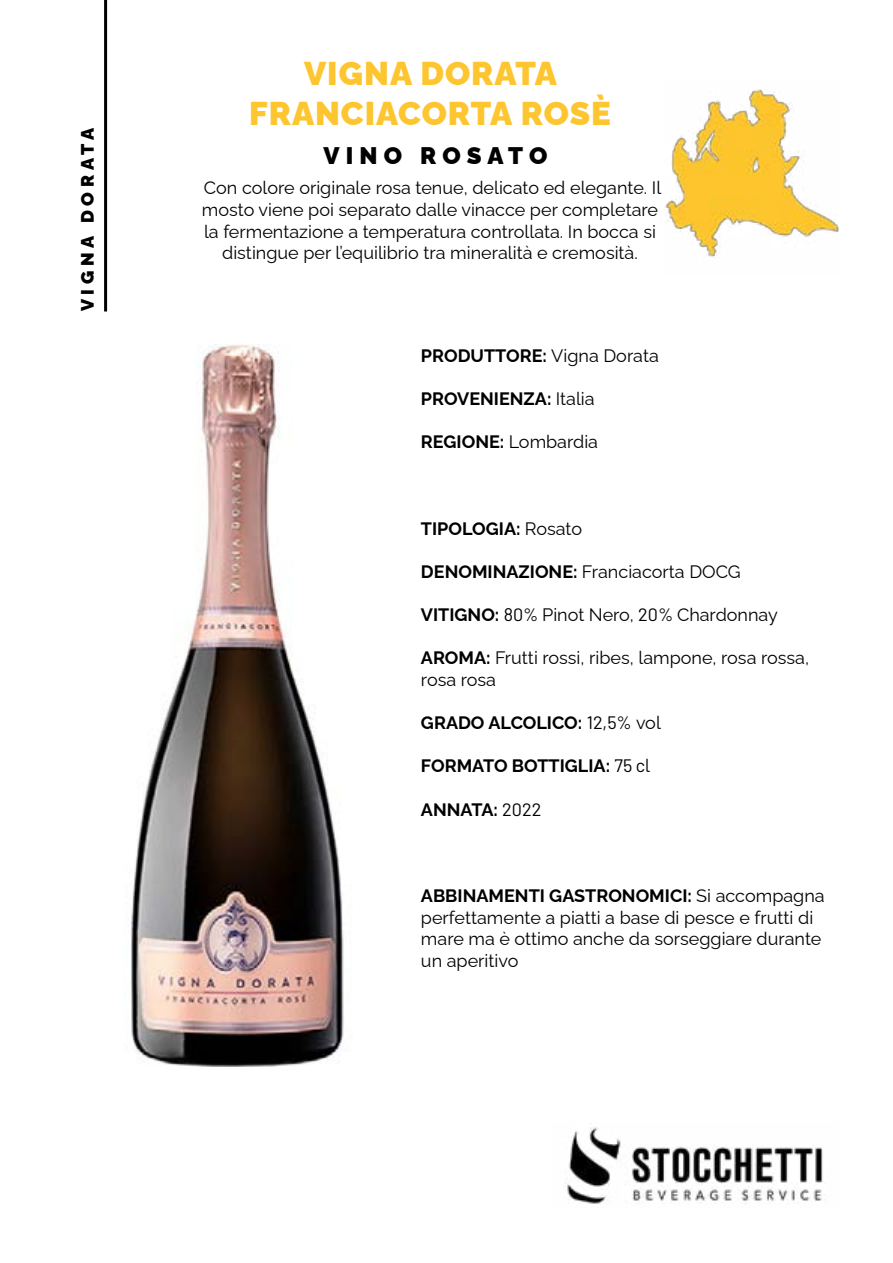
<style>
.page{position:relative;width:893px;height:1263px;background:#fff}
.page>*{position:absolute;margin:0;border:0;box-sizing:border-box;transform-origin:0 0}
.t1{font:900 33px/39.6px "Raleway";letter-spacing:.03em;color:#fdc52f;text-align:center}
.t2{font:900 24px "Raleway";letter-spacing:.255em;color:#000}
.t3{font:18px/21.6px "Raleway";color:#000}
.t4{font:700 18px "Raleway";color:#000}
.t5{font:900 18px "Raleway";letter-spacing:.26em;color:#000}
.s1{font-weight:400}
.s2{font-weight:700}
.s3{font-family:"Barlow"}
.s4{font-family:"Barlow";font-weight:400}
</style>
<div class="page">
<img style="left:565px;top:1123px;width:258px;height:82px">
<img style="left:131px;top:345px;width:213px;height:722px">
<hr style="left:104px;top:0;width:3px;height:311px;background:#000">
<img style="left:665px;top:89px;width:174px;height:168px">
<p class="t5" style="left:73px;top:311px;width:185px;rotate:-90deg">VIGNA DORATA</p>
<h1 class="t1" style="left:249px;top:50px;width:363px">VIGNA DORATA<br>FRANCIACORTA ROSÈ</h1>
<h2 class="t2" style="left:323px;top:137px;width:226px">VINO ROSATO</h2>
<p class="t3" style="left:202px;top:175px;width:461px;text-align:center">Con colore originale rosa tenue, delicato ed elegante. Il mosto viene poi separato dalle vinacce per completare la fermentazione a temperatura controllata. In bocca si distingue per l’equilibrio tra mineralità e cremosità.</p>
<p class="t4" style="left:421px;top:341px;width:239px">PRODUTTORE: <span class="s1">Vigna Dorata</span></p>
<p class="t4" style="left:421px;top:384px;width:175px">PROVENIENZA: <span class="s1">Italia</span></p>
<p class="t3" style="left:421px;top:429px;width:179px"><span class="s2">REGIONE:</span> Lombardia</p>
<p class="t4" style="left:421px;top:514px;width:163px">TIPOLOGIA: <span class="s1">Rosato</span></p>
<p class="t3" style="left:421px;top:559px;width:321px"><span class="s2">DENOMINAZIONE:</span> Franciacorta DOCG</p>
<p class="t3" style="left:421px;top:602px;width:358px"><span class="s2">VITIGNO:</span> <span class="s3">80%</span> Pinot Nero, <span class="s3">20%</span> Chardonnay</p>
<p class="t3" style="left:421px;top:645px;width:390px"><span class="s2">AROMA:</span> Frutti rossi, ribes, lampone, rosa rossa, rosa rosa</p>
<p class="t4" style="left:421px;top:708px;width:241px">GRADO ALCOLICO: <span class="s4">12,5%</span> <span class="s1">vol</span></p>
<p class="t4" style="left:421px;top:752px;width:231px">FORMATO BOTTIGLIA: <span class="s4">75 c</span><span class="s1">l</span></p>
<p class="t4" style="left:421px;top:795px;width:122px">ANNATA: <span class="s4">2022</span></p>
<p class="t3" style="left:421px;top:883px;width:405px"><span class="s2">ABBINAMENTI GASTRONOMICI:</span> Si accompagna perfettamente a piatti a base di pesce e frutti di mare ma è ottimo anche da sorseggiare durante un aperitivo</p>
</div>
